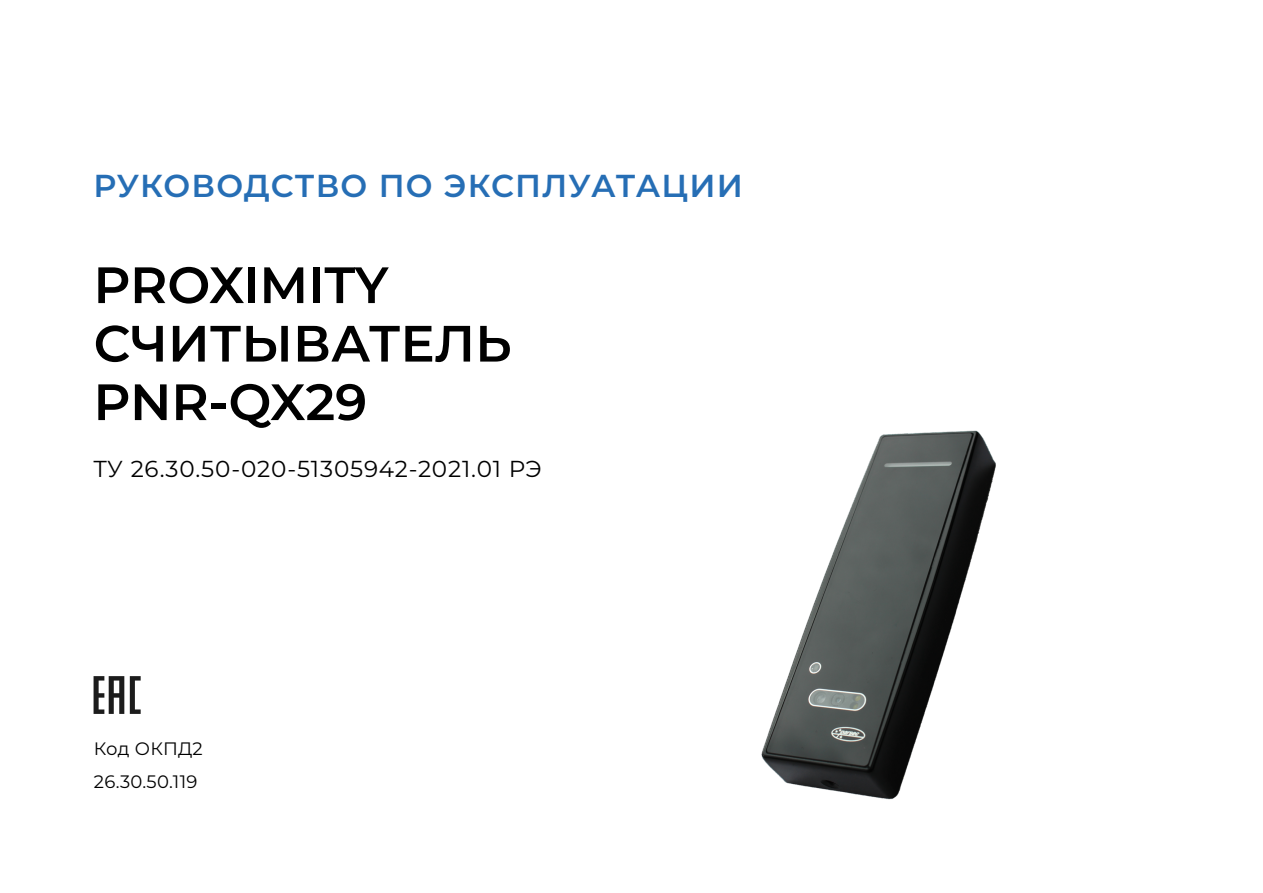
<style>
.page{position:relative;width:1263px;height:893px;background:#fff}
.page>*{position:absolute;margin:0;border:0;box-sizing:border-box;transform-origin:0 0}
.t1{font:600 51px/58.5px "Montserrat";color:#000}
.t2{font:600 31.8px "Montserrat";letter-spacing:.04em;color:#266eb5}
.t3{font:23.1px "Montserrat";letter-spacing:.035em;color:#000}
.t4{font:18px/33px "Montserrat";letter-spacing:.015em;color:#000}
</style>
<div class="page">
<img style="left:761px;top:430px;width:235px;height:370px">
<svg style="left:94px;top:676px;width:47px;height:38px"></svg>
<h2 class="t2" style="left:94px;top:163px;width:651px">РУКОВОДСТВО ПО ЭКСПЛУАТАЦИИ</h2>
<h1 class="t1" style="left:94px;top:253px;width:420px">PROXIMITY<br>СЧИТЫВАТЕЛЬ<br>PNR-QX29</h1>
<p class="t3" style="left:94px;top:453px;width:450px">ТУ 26.30.50-020-51305942-2021.01 РЭ</p>
<p class="t4" style="left:94px;top:731px;width:110px">Код ОКПД2<br>26.30.50.119</p>
</div>
